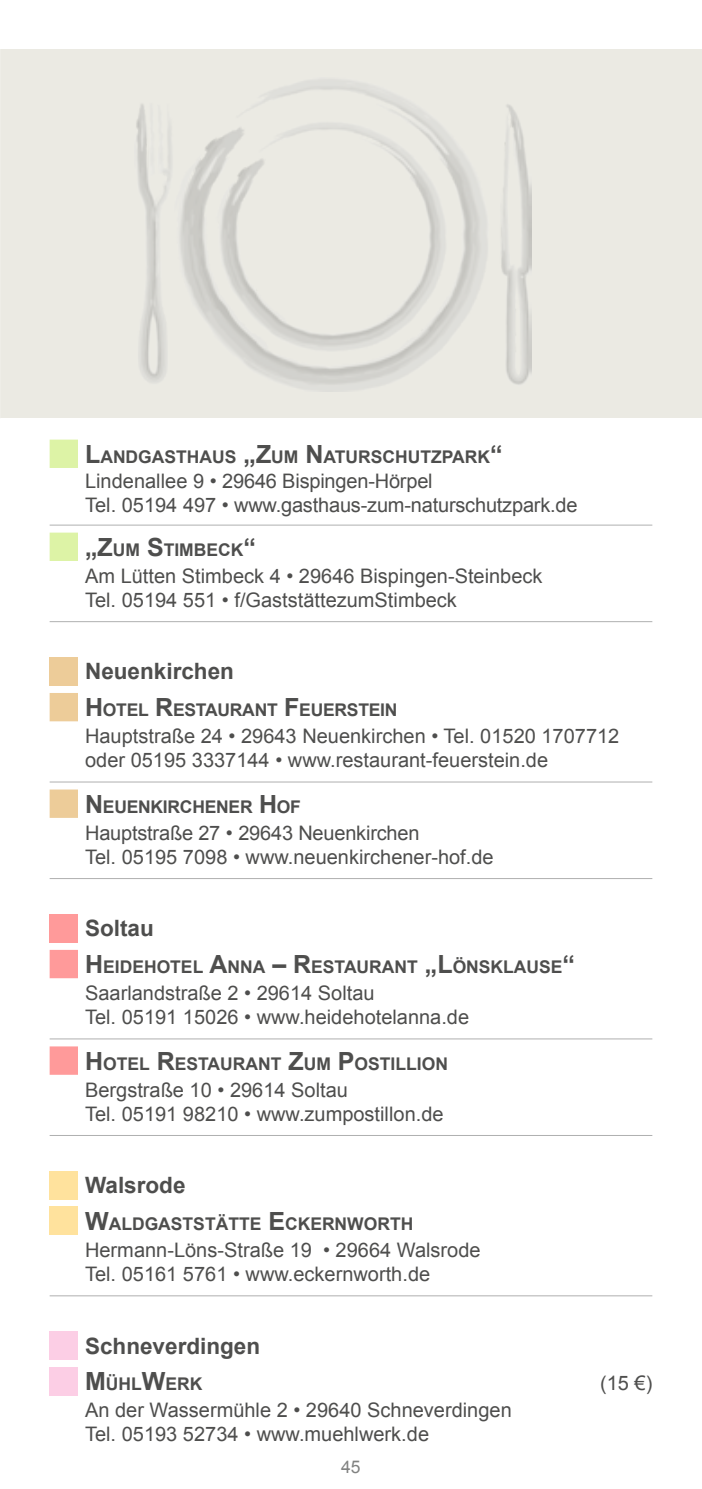
<style>
.page{position:relative;width:702px;height:1489px;background:#fff}
.page>*{position:absolute;margin:0;border:0;box-sizing:border-box;transform-origin:0 0}
.t1{font:700 22.5px "Arial";color:#4e4e4d}
.t2{font:20px/24px "Arial";color:#4e4e4d}
.t3{font:700 17.5px "Arial";color:#4e4e4d}
.t4{font:17.5px "Arial";color:#818281}
.s1{font-size:25px}
.s2{font-style:inherit}
</style>
<div class="page">
<div style="left:0;top:50px;width:702px;height:368px;background:#ebeae3"></div>
<img style="left:136px;top:79px;width:396px;height:312px">
<div style="left:50px;top:657px;width:28px;height:28px;background:#edcc99"></div>
<div style="left:50px;top:914px;width:28px;height:28px;background:#ff9a9a"></div>
<div style="left:50px;top:1170px;width:28px;height:29px;background:#ffe29d"></div>
<div style="left:50px;top:1206px;width:28px;height:28px;background:#ffe29d"></div>
<div style="left:50px;top:1331px;width:28px;height:28px;background:#fccee5"></div>
<div style="left:50px;top:1366px;width:28px;height:29px;background:#fccee5"></div>
<svg style="left:50px;top:439px;width:28px;height:122px"></svg>
<hr style="left:78px;top:524px;width:574px;height:1px;background:#afb0b0">
<svg style="left:50px;top:621px;width:28px;height:1px"></svg>
<hr style="left:78px;top:621px;width:574px;height:1px;background:#afb0b0">
<svg style="left:50px;top:693px;width:28px;height:124px"></svg>
<hr style="left:78px;top:781px;width:574px;height:1px;background:#afb0b0">
<svg style="left:50px;top:878px;width:28px;height:1px"></svg>
<hr style="left:78px;top:878px;width:574px;height:1px;background:#afb0b0">
<svg style="left:50px;top:949px;width:28px;height:125px"></svg>
<hr style="left:78px;top:1038px;width:574px;height:1px;background:#afb0b0">
<hr style="left:78px;top:1134px;width:574px;height:1px;background:#afb0b0">
<svg style="left:50px;top:1295px;width:28px;height:1px"></svg>
<hr style="left:78px;top:1295px;width:574px;height:1px;background:#afb0b0">
<p class="t3" style="left:85px;top:445px;width:419px"><span class="s1">L</span>ANDGASTHAUS <span class="s1">„Z</span>UM <span class="s1">N</span>ATURSCH UTZPARK<span class="s1">“</span></p>
<p class="t2" style="left:85px;top:469px;width:494px">Lindenallee 9 • 29646 Bispingen-Hörpel<br>Tel. 05194 497 • www.gasthaus-zum-naturschutzpark.de</p>
<p class="t3" style="left:85px;top:538px;width:172px"><span class="s1">„Z</span>UM <span class="s1">S</span>TIMBECK<span class="s1">“</span></p>
<p class="t2" style="left:85px;top:564px;width:459px">Am Lütten Stimbeck 4 • 29646 Bispingen-Steinbeck<br>Tel. 05194 551 • f/GaststättezumStimbeck</p>
<p class="t1" style="left:85px;top:656px;width:150px">Neuenkirchen</p>
<p class="t3" style="left:85px;top:698px;width:314px"><span class="s1">H</span>OTEL <span class="s1">R</span>ESTAURANT <span class="s1">F</span> EUERSTEIN</p>
<p class="t2" style="left:85px;top:724px;width:535px">Hauptstraße 24 • 29643 Neuenkirchen • Tel. 01520 1707712 oder 05195 3337144 • www.restaurant-feuerstein.de</p>
<p class="t3" style="left:85px;top:795px;width:217px"><span class="s1">N</span> EUENKIRCHENER <span class="s1">H</span>OF</p>
<p class="t2" style="left:85px;top:820px;width:410px">Hauptstraße 27 • 29643 Neuenkirchen<br>Tel. 05195 7098 • www.neuenkirchener-hof.de</p>
<p class="t1" style="left:85px;top:913px;width:70px">Soltau</p>
<p class="t3" style="left:85px;top:955px;width:491px"><span class="s1">H</span>EIDEHOTEL <span class="s1">A</span>NNA <span class="s1">– R</span>ESTAURANT <span class="s1">„L</span>ÖNSKLAUSE<span class="s1">“</span></p>
<p class="t2" style="left:85px;top:981px;width:385px">Saarlandstraße 2 • 29614 Soltau<br>Tel. 05191 15026 • www.heidehotelanna.de</p>
<p class="t3" style="left:85px;top:1051px;width:364px"><span class="s1">H</span>OTEL <span class="s1">R</span>ESTAURANT <span class="s1">Z</span>UM <span class="s1">P</span>OSTILLION</p>
<p class="t2" style="left:85px;top:1077px;width:360px">Bergstraße 10 • 29614 Soltau<br>Tel. 05191 98210 • www.zumpostillon.de</p>
<p class="t1" style="left:85px;top:1170px;width:102px">Walsrode</p>
<p class="t3" style="left:85px;top:1212px;width:327px"><span class="s1">W</span>ALDGASTSTÄTTE <span class="s1">E</span> CKERNWORTH</p>
<p class="t2" style="left:85px;top:1237px;width:397px">Hermann-Löns-Straße 19 • 29664 Walsrode<br>Tel. 05161 5761 • www.eckernworth.de</p>
<p class="t1" style="left:85px;top:1330px;width:177px">Schneverdingen</p>
<p class="t3" style="left:85px;top:1372px;width:119px"><span class="s1">M</span> ÜHL<span class="s1">W</span>ERK</p>
<p class="t2" style="left:600px;top:1371px;width:54px"><span class="s2">(</span>15 €)</p>
<p class="t2" style="left:85px;top:1398px;width:428px">An der Wassermühle 2 • 29640 Schneverdingen<br>Tel. 05193 52734 • www.muehlwerk.de</p>
<p class="t4" style="left:341px;top:1455px;width:21px">45</p>
</div>
